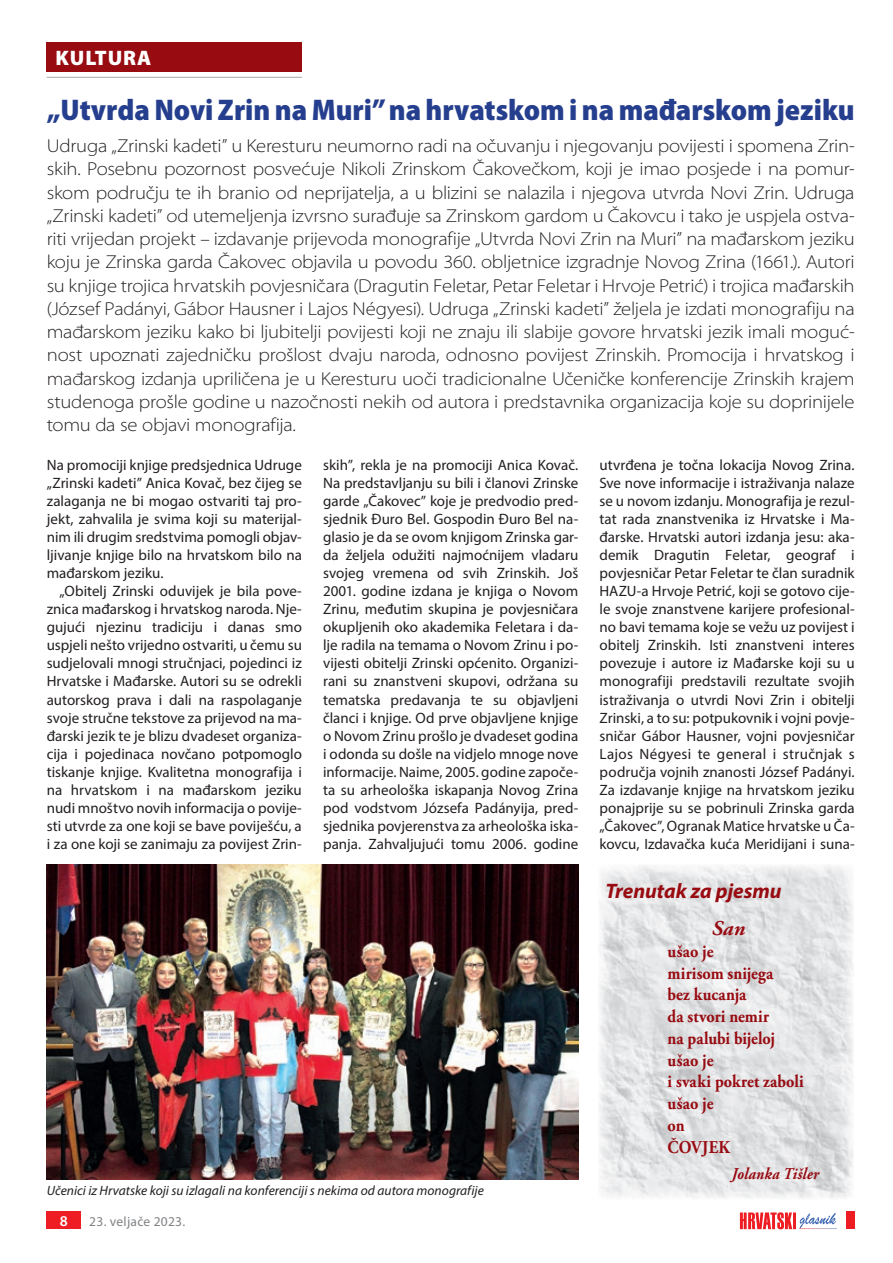
<style>
.page{position:relative;width:893px;height:1263px;background:#fff}
.page>*{position:absolute;margin:0;border:0;box-sizing:border-box;transform-origin:0 0}
.t1{font:900 semi-condensed 30px "Myriad Pro";color:#253f8e}
.t2{font:italic 700 21px "Myriad Pro";color:#970b11}
.t3{font:900 21px "Myriad Pro";letter-spacing:.04em;color:#fff}
.t4{font:italic 700 21px "Adobe Garamond Pro";color:#970b11}
.t5{font:300 semi-expanded 18.75px/23.2px "Myriad Pro";letter-spacing:-.01em;color:#231f20;text-align:justify}
.t6{font:700 18px/21.8px "Adobe Garamond Pro";letter-spacing:.005em;color:#970b11;scale:.9 1}
.t7{font:italic 700 16.5px "Adobe Garamond Pro";letter-spacing:.015em;color:#970b11;scale:.9 1}
.t8{font:15px/18px "Myriad Pro";color:#231f20;text-align:justify}
.t9{font:600 15px "Myriad Pro";color:#fff}
.t10{font:italic 13.5px "Myriad Pro";letter-spacing:.005em;color:#231f20}
.t11{font:13.5px "Myriad Pro";letter-spacing:.02em;color:#808285}
</style>
<div class="page">
<svg style="left:740px;top:1212px;width:96px;height:17px"></svg>
<div style="left:846px;top:1212px;width:9px;height:17px;background:#ee1d23"></div>
<div style="left:47px;top:1212px;width:34px;height:17px;background:#ee1d23"></div>
<div style="left:47px;top:43px;width:255px;height:29px;background:#970b11"></div>
<hr style="left:47px;top:77px;width:255px;height:1px;background:#a8a9ad">
<img style="left:599px;top:865px;width:254px;height:333px">
<img style="left:47px;top:864px;width:531px;height:316px">
<h2 class="t3" style="left:55px;top:44px;width:97px">KULTURA</h2>
<h1 class="t1" style="left:47px;top:90px;width:809px">„Utvrda Novi Zrin na Muri” na hrvatskom i na mađarskom jeziku</h1>
<p class="t5" style="left:47px;top:134px;width:809px">Udruga „Zrinski kadeti” u Keresturu neumorno radi na očuvanju i njegovanju povijesti i spomena Zrin&shy;skih. Posebnu pozornost posvećuje Nikoli Zrinskom Čakovečkom, koji je imao posjede i na pomur&shy;skom području te ih branio od neprijatelja, a u blizini se nalazila i njegova utvrda Novi Zrin. Udruga „Zrinski kadeti” od utemeljenja izvrsno surađuje sa Zrinskom gardom u Čakovcu i tako je uspjela ostva&shy;riti vrijedan projekt – izdavanje prijevoda monografije „Utvrda Novi Zrin na Muri” na mađarskom jeziku koju je Zrinska garda Čakovec objavila u povodu 360. obljetnice izgradnje Novog Zrina (1661.). Autori su knjige trojica hrvatskih povjesničara (Dragutin Feletar, Petar Feletar i Hrvoje Petrić) i trojica mađarskih (József Padányi, Gábor Hausner i Lajos Négyesi). Udruga „Zrinski kadeti” željela je izdati monografiju na mađarskom jeziku kako bi ljubitelji povijesti koji ne znaju ili slabije govore hrvatski jezik imali moguć&shy;nost upoznati zajedničku prošlost dvaju naroda, odnosno povijest Zrinskih. Promocija i hrvatskog i mađarskog izdanja upriličena je u Keresturu uoči tradicionalne Učeničke konferencije Zrinskih krajem studenoga prošle godine u nazočnosti nekih od autora i predstavnika organizacija koje su doprinijele tomu da se objavi monografija.</p>
<p class="t8" style="left:47px;top:456px;width:257px">Na promociji knjige predsjednica Udruge „Zrinski kadeti” Anica Kovač, bez čijeg se zalaganja ne bi mogao ostvariti taj pro&shy;jekt, zahvalila je svima koji su materijal&shy;nim ili drugim sredstvima pomogli objav&shy;ljivanje knjige bilo na hrvatskom bilo na mađarskom jeziku.</p>
<p class="t8" style="left:47px;top:582px;width:257px;text-indent:13px">„Obitelj Zrinski oduvijek je bila pove&shy;znica mađarskog i hrvatskog naroda. Nje&shy;gujući njezinu tradiciju i danas smo uspjeli nešto vrijedno ostvariti, u čemu su sudjelovali mnogi stručnjaci, pojedinci iz Hrvatske i Mađarske. Autori su se odrekli autorskog prava i dali na raspolaganje svoje stručne tekstove za prijevod na ma&shy;đarski jezik te je blizu dvadeset organiza&shy;cija i pojedinaca novčano potpomoglo tiskanje knjige. Kvalitetna monografija i na hrvatskom i na mađarskom jeziku nudi mnoštvo novih informacija o povije&shy;sti utvrde za one koji se bave poviješću, a i za one koji se zanimaju za povijest Zrin-</p>
<p class="t8" style="left:323px;top:456px;width:257px">skih”, rekla je na promociji Anica Kovač.<br>Na predstavljanju su bili i članovi Zrinske garde „Čakovec” koje je predvodio pred&shy;sjednik Đuro Bel. Gospodin Đuro Bel na&shy;glasio je da se ovom knjigom Zrinska gar&shy;da željela odužiti najmoćnijem vladaru svojeg vremena od svih Zrinskih. Još 2001. godine izdana je knjiga o Novom Zrinu, međutim skupina je povjesničara okupljenih oko akademika Feletara i da&shy;lje radila na temama o Novom Zrinu i po&shy;vijesti obitelji Zrinski općenito. Organizi&shy;rani su znanstveni skupovi, održana su tematska predavanja te su objavljeni članci i knjige. Od prve objavljene knjige o Novom Zrinu prošlo je dvadeset godina i odonda su došle na vidjelo mnoge nove informacije. Naime, 2005. godine započe&shy;ta su arheološka iskapanja Novog Zrina pod vodstvom Józsefa Padányija, pred&shy;sjednika povjerenstva za arheološka iska&shy;panja. Zahvaljujući tomu 2006. godine</p>
<p class="t8" style="left:600px;top:456px;width:257px">utvrđena je točna lokacija Novog Zrina.<br>Sve nove informacije i istraživanja nalaze se u novom izdanju. Monografija je rezul&shy;tat rada znanstvenika iz Hrvatske i Ma&shy;đarske. Hrvatski autori izdanja jesu: aka&shy;demik Dragutin Feletar, geograf i povjesničar Petar Feletar te član suradnik HAZU-a Hrvoje Petrić, koji se gotovo cije&shy;le svoje znanstvene karijere profesional&shy;no bavi temama koje se vežu uz povijest i obitelj Zrinskih. Isti znanstveni interes povezuje i autore iz Mađarske koji su u monografiji predstavili rezultate svojih istraživanja o utvrdi Novi Zrin i obitelji Zrinski, a to su: potpukovnik i vojni povje&shy;sničar Gábor Hausner, vojni povjesničar Lajos Négyesi te general i stručnjak s područja vojnih znanosti József Padányi.<br>Za izdavanje knjige na hrvatskom jeziku ponajprije su se pobrinuli Zrinska garda „Čakovec”, Ogranak Matice hrvatske u Ča&shy;kovcu, Izdavačka kuća Meridijani i suna-</p>
<h2 class="t2" style="left:605px;top:877px;width:178px">Trenutak za pjesmu</h2>
<h2 class="t4" style="left:712px;top:916px;width:35px">San</h2>
<p class="t6" style="left:668px;top:940px;width:153px">ušao je<br>mirisom snijega<br>bez kucanja<br>da stvori nemir<br>na palubi bijeloj ušao je<br>i svaki pokret zaboli ušao je<br>on<br>ČOVJEK</p>
<p class="t7" style="left:732px;top:1164px;width:99px">Jolanka Tišler</p>
<p class="t10" style="left:47px;top:1182px;width:439px">Učenici iz Hrvatske koji su izlagali na konferenciji s nekima od autora monografije</p>
<p class="t9" style="left:60px;top:1211px;width:10px">8</p>
<p class="t11" style="left:89px;top:1213px;width:98px">23. veljače 2023.</p>
</div>
